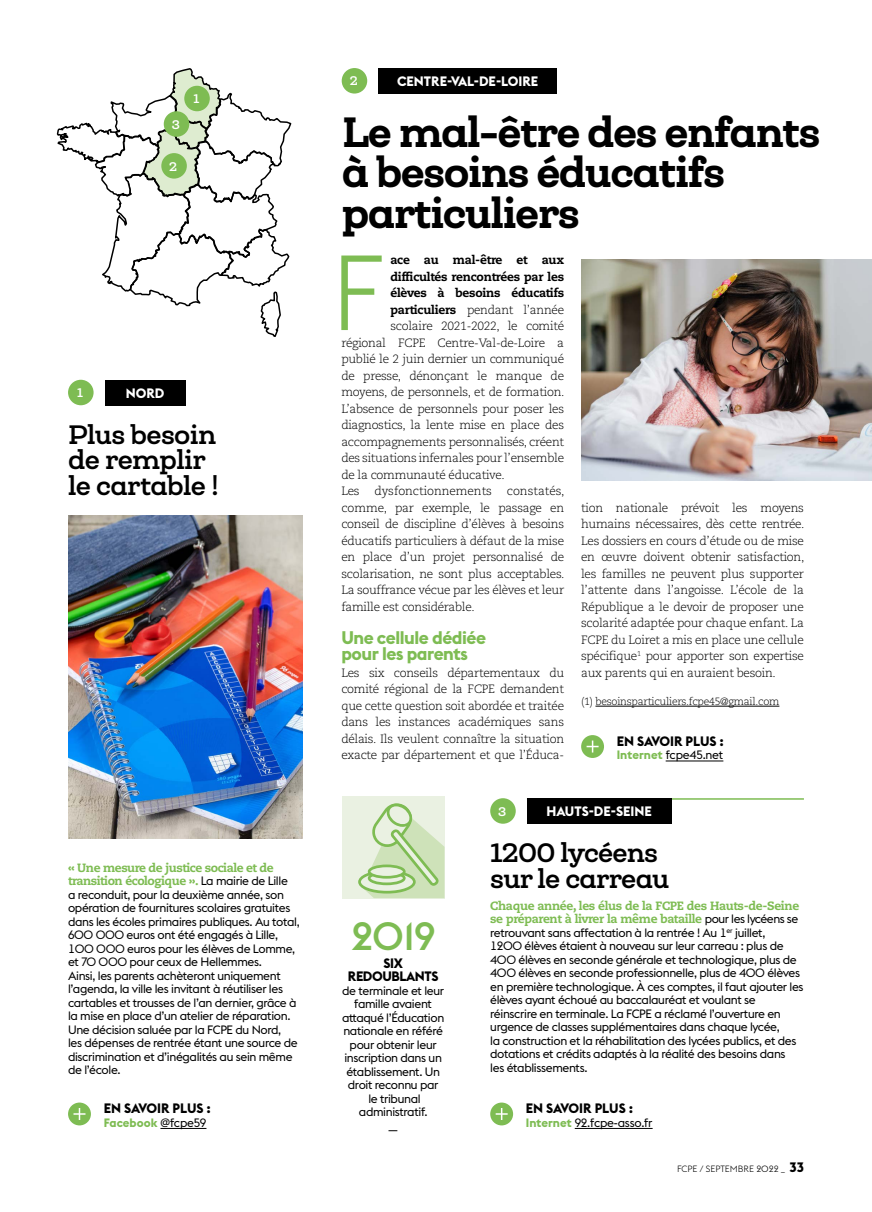
<style>
.page{position:relative;width:872px;height:1212px;background:#fff}
.page>*{position:absolute;margin:0;border:0;box-sizing:border-box;transform-origin:0 0}
.t1{font:300 105px "Euclid Flex";color:#7ebc53}
.t2{font:900 40.5px/40.5px "Queulat";letter-spacing:-.04em;color:#000}
.t3{font:500 39px "Euclid Flex";color:#7ebc53}
.t4{font:700 25.5px/25.5px "Queulat";letter-spacing:-.03em;color:#000}
.t5{font:700 18px/16.5px "Euclid Flex";letter-spacing:-.025em;color:#7ebc53}
.t6{font:700 13.5px "Euclid Flex";color:#000}
.t7{font:700 13.5px "Euclid Flex";color:#fff}
.t8{font:700 13.5px/13.5px "Euclid Flex";letter-spacing:-.03em;color:#000;text-align:center}
.t9{font:12px/13.5px "Euclid Flex";letter-spacing:-.03em;color:#000}
.t10{font:300 12px/16.5px "Caecilia LT Std";letter-spacing:-.025em;color:#000;text-align:justify}
.t11{font:800 12px/13.5px "Caecilia LT Std";letter-spacing:-.03em;color:#7ebc53}
.t12{font:800 12px "Caecilia LT Std";letter-spacing:-.02em;color:#000}
.t13{font:300 12px "Caecilia LT Std";letter-spacing:-.005em;color:#000}
.t14{font:700 12px "Euclid Flex";color:#7ebc53}
.t15{font:700 12px "Queulat";color:#fff}
.t16{font:300 10.5px "Caecilia LT Std";letter-spacing:-.025em;color:#000}
.t17{font:300 9px "Euclid Flex";color:#000}
.s1{font-family:"Euclid Flex";font-weight:400;color:#000}
.s2{font-weight:400;color:#000}
.s3{font-weight:800}
.s4{font-weight:700;color:#7ebc53}
.s5{font-weight:700;font-size:13.5px}
</style>
<div class="page">
<hr style="left:595px;top:706px;width:184px;height:1px;background:#000">
<div style="left:68px;top:380px;width:26px;height:25px;background:#7ebc53;border-radius:50%"></div>
<div style="left:105px;top:380px;width:80px;height:25px;background:#000"></div>
<svg style="left:56px;top:68px;width:236px;height:269px"></svg>
<img style="left:582px;top:259px;width:290px;height:221px">
<div style="left:184px;top:86px;width:26px;height:25px;background:#7ebc53;border-radius:50%"></div>
<div style="left:161px;top:153px;width:26px;height:26px;background:#7ebc53;border-radius:50%"></div>
<hr style="left:527px;top:798px;width:277px;height:2px;background:#7ebc53">
<div style="left:490px;top:798px;width:26px;height:26px;background:#7ebc53;border-radius:50%"></div>
<div style="left:527px;top:798px;width:144px;height:26px;background:#000"></div>
<hr style="left:160px;top:1128px;width:46px;height:1px;background:#000">
<div style="left:68px;top:1102px;width:23px;height:23px;background:#7ebc53;border-radius:50%"></div>
<svg style="left:73px;top:1108px;width:12px;height:12px"></svg>
<hr style="left:575px;top:1128px;width:77px;height:1px;background:#000">
<div style="left:490px;top:1102px;width:23px;height:23px;background:#7ebc53;border-radius:50%"></div>
<svg style="left:495px;top:1108px;width:12px;height:12px"></svg>
<hr style="left:665px;top:760px;width:58px;height:1px;background:#000">
<div style="left:581px;top:735px;width:23px;height:23px;background:#7ebc53;border-radius:50%"></div>
<svg style="left:586px;top:740px;width:12px;height:12px"></svg>
<div style="left:164px;top:111px;width:25px;height:26px;background:#7ebc53;border-radius:50%"></div>
<img style="left:68px;top:515px;width:234px;height:323px">
<div style="left:342px;top:68px;width:25px;height:26px;background:#7ebc53;border-radius:50%"></div>
<div style="left:378px;top:68px;width:179px;height:26px;background:#000"></div>
<div style="left:342px;top:796px;width:102px;height:102px;background:#eaf1e2"></div>
<svg style="left:358px;top:803px;width:86px;height:95px"></svg>
<p class="t15" style="left:172px;top:116px;width:10px">3</p>
<p class="t15" style="left:169px;top:158px;width:10px">2</p>
<p class="t15" style="left:193px;top:91px;width:7px">1</p>
<p class="t15" style="left:77px;top:385px;width:7px">1</p>
<p class="t7" style="left:126px;top:385px;width:40px">NORD</p>
<h3 class="t4" style="left:68px;top:421px;width:153px">Plus besoin de remplir le cartable !</h3>
<p class="t11" style="left:68px;top:861px;width:221px">« Une mesure de justice sociale et de transition écologique ». <span class="s1">La mairie de Lille</span></p>
<p class="t9" style="left:68px;top:888px;width:233px">a reconduit, pour la deuxième année, son opération de fournitures scolaires gratuites dans les écoles primaires publiques. Au total, 600 000 euros ont été engagés à Lille, 100 000 euros pour les élèves de Lomme, et 70 000 pour ceux de Hellemmes.<br>Ainsi, les parents achèteront uniquement l’agenda, la ville les invitant à réutiliser les cartables et trousses de l’an dernier, grâce à la mise en place d’un atelier de réparation.<br>Une décision saluée par la FCPE du Nord,<br>les dépenses de rentrée étant une source de discrimination et d’inégalités au sein même de l’école.</p>
<p class="t6" style="left:104px;top:1101px;width:109px">EN SAVOIR PLUS :</p>
<p class="t14" style="left:104px;top:1116px;width:104px">Facebook <span class="s2">@fcpe59</span></p>
<p class="t15" style="left:350px;top:73px;width:10px">2</p>
<p class="t7" style="left:397px;top:74px;width:143px">CENTRE-VAL-DE-LOIRE</p>
<h2 class="t2" style="left:342px;top:111px;width:480px">Le mal-être des enfants à besoins éducatifs particuliers</h2>
<h1 class="t1" style="left:331px;top:232px;width:53px">F</h1>
<p class="t12" style="left:390px;top:252px;width:175px">ace au mal-être et aux</p>
<p class="t12" style="left:390px;top:269px;width:175px">difficultés rencontrées par les</p>
<p class="t12" style="left:390px;top:285px;width:175px">élèves à besoins éducatifs</p>
<p class="t10" style="left:390px;top:301px;width:175px"><span class="s3">particuliers</span> pendant l’année</p>
<p class="t10" style="left:390px;top:318px;width:175px">scolaire 2021-2022, le comité</p>
<p class="t10" style="left:341px;top:334px;width:224px">régional FCPE Centre-Val-de-Loire a</p>
<p class="t10" style="left:341px;top:351px;width:224px">publié le 2 juin dernier un communiqué</p>
<p class="t10" style="left:341px;top:367px;width:224px">de presse, dénonçant le manque de</p>
<p class="t10" style="left:341px;top:384px;width:225px">moyens, de personnels, et de formation.</p>
<p class="t10" style="left:341px;top:400px;width:224px">L’absence de personnels pour poser les</p>
<p class="t10" style="left:341px;top:417px;width:224px">diagnostics, la lente mise en place des</p>
<p class="t10" style="left:341px;top:433px;width:224px">accompagnements personnalisés, créent</p>
<p class="t10" style="left:341px;top:450px;width:224px">des situations infernales pour l’ensemble</p>
<p class="t10" style="left:341px;top:466px;width:165px">de la communauté éducative.</p>
<p class="t13" style="left:341px;top:484px;width:225px">Les dysfonctionnements constatés,</p>
<p class="t10" style="left:341px;top:499px;width:224px">comme, par exemple, le passage en</p>
<p class="t10" style="left:341px;top:516px;width:224px">conseil de discipline d’élèves à besoins</p>
<p class="t10" style="left:341px;top:532px;width:224px">éducatifs particuliers à défaut de la mise</p>
<p class="t10" style="left:341px;top:549px;width:224px">en place d’un projet personnalisé de</p>
<p class="t10" style="left:341px;top:565px;width:225px">scolarisation, ne sont plus acceptables.</p>
<p class="t10" style="left:341px;top:582px;width:224px">La souffrance vécue par les élèves et leur</p>
<p class="t10" style="left:341px;top:598px;width:135px">famille est considérable.</p>
<h3 class="t5" style="left:341px;top:629px;width:146px">Une cellule dédiée pour les parents</h3>
<p class="t10" style="left:341px;top:664px;width:224px">Les six conseils départementaux du comité régional de la FCPE demandent que cette question soit abordée et traitée dans les instances académiques sans délais. Ils veulent connaître la situation exacte par département et que l’Éduca-</p>
<p class="t10" style="left:581px;top:499px;width:225px">tion nationale prévoit les moyens humains nécessaires, dès cette rentrée.<br>Les dossiers en cours d’étude ou de mise en œuvre doivent obtenir satisfaction, les familles ne peuvent plus supporter l’attente dans l’angoisse. L’école de la République a le devoir de proposer une scolarité adaptée pour chaque enfant. La FCPE du Loiret a mis en place une cellule spécifique<sup>1</sup> pour apporter son expertise aux parents qui en auraient besoin.</p>
<p class="t16" style="left:581px;top:695px;width:200px">(1) besoinsparticuliers.fcpe45@gmail.com</p>
<p class="t6" style="left:617px;top:733px;width:109px">EN SAVOIR PLUS :</p>
<p class="t9" style="left:617px;top:748px;width:108px"><span class="s4">Internet</span> fcpe45.net</p>
<h3 class="t3" style="left:351px;top:913px;width:86px">2019</h3>
<p class="t8" style="left:348px;top:956px;width:92px">SIX<br>REDOUBLANTS</p>
<p class="t9" style="left:342px;top:984px;width:104px;text-align:center">de terminale et leur famille avaient attaqué l’Éducation nationale en référé pour obtenir leur inscription dans un établissement. Un droit reconnu par le tribunal administratif.</p>
<p class="t9" style="left:388px;top:1123px;width:11px">—</p>
<p class="t15" style="left:498px;top:803px;width:10px">3</p>
<p class="t7" style="left:546px;top:804px;width:107px">HAUTS-DE-SEINE</p>
<h3 class="t4" style="left:490px;top:839px;width:181px">1200 lycéens sur le carreau</h3>
<p class="t11" style="left:490px;top:898px;width:310px">Chaque année, les élus de la FCPE des Hauts-de-Seine se préparent à livrer la même bataille <span class="s1">pour les lycéens se</span></p>
<p class="t9" style="left:490px;top:925px;width:315px">retrouvant sans affectation à la rentrée ! Au 1<sup>er</sup> juillet,<br>1200 élèves étaient à nouveau sur leur carreau : plus de 400 élèves en seconde générale et technologique, plus de 400 élèves en seconde professionnelle, plus de 400 élèves en première technologique. À ces comptes, il faut ajouter les élèves ayant échoué au baccalauréat et voulant se réinscrire en terminale. La FCPE a réclamé l’ouverture en urgence de classes supplémentaires dans chaque lycée,<br>la construction et la réhabilitation des lycées publics, et des dotations et crédits adaptés à la réalité des besoins dans<br>les établissements.</p>
<p class="t6" style="left:526px;top:1101px;width:109px">EN SAVOIR PLUS :</p>
<p class="t9" style="left:526px;top:1116px;width:128px"><span class="s4">Internet</span> 92.fcpe-asso.fr</p>
<p class="t17" style="left:677px;top:1163px;width:128px">FCPE / SEPTEMBRE 2022 _ <span class="s5">33</span></p>
</div>
